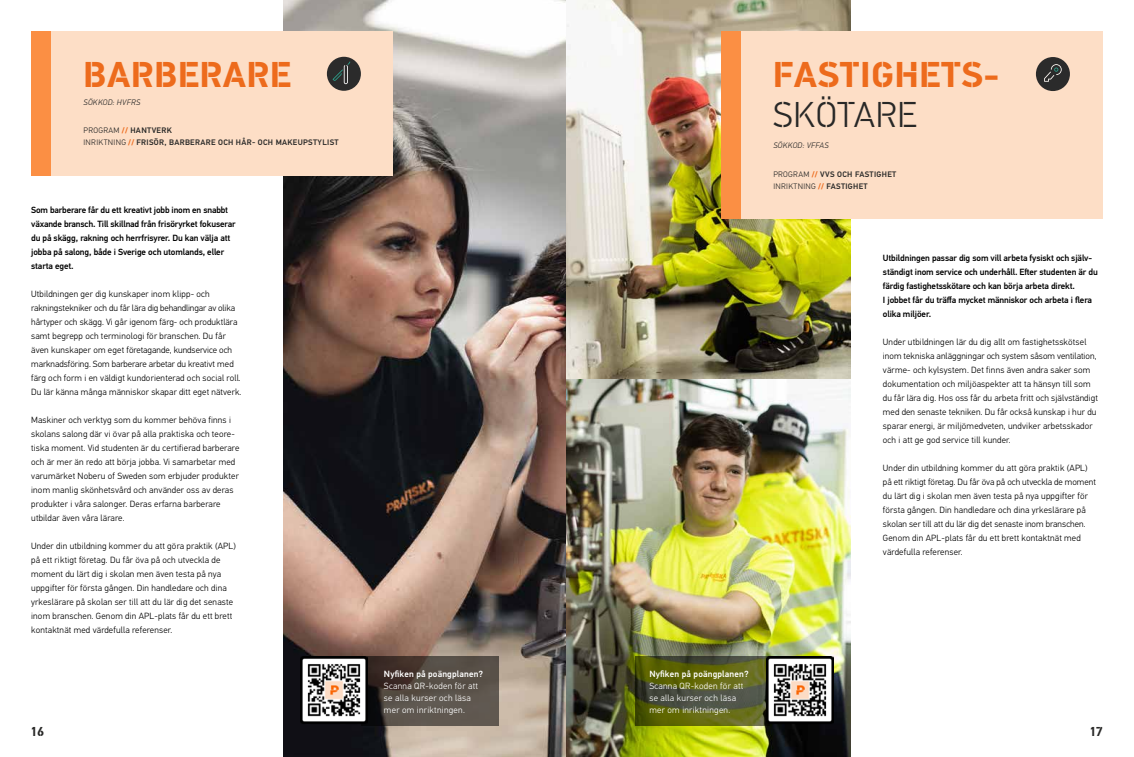
<style>
.page{position:relative;width:1134px;height:757px;background:#fff}
.page>*{position:absolute;margin:0;border:0;box-sizing:border-box;transform-origin:0 0}
.t1{font:700 36px "PFDIN Stencil";letter-spacing:.02em;color:#ed6b1c}
.t2{font:300 36px "PFDIN Stencil";letter-spacing:.02em;color:#282827}
.t3{font:700 13px "PFDIN Stencil";color:#282827}
.t4{font:300 9px/14px "PFDIN Text Pro";letter-spacing:.02em;color:#000}
.t5{font:500 9px/14px "PFDIN Text Pro";letter-spacing:-.01em;color:#000}
.t6{font:300 9px/12px "PFDIN Text Pro";letter-spacing:.03em;color:#fff}
.t7{font:500 9px "PFDIN Text Pro";letter-spacing:.015em;color:#fff}
.t8{font:500 8px/12px "PFDIN Text Pro";letter-spacing:.04em;color:#282827}
.t9{font:italic 300 8px "PFDIN Text Pro";letter-spacing:.04em;color:#282827}
.s1{font-weight:300}
.s2{font-family:"PFDIN Stencil";font-weight:700;color:#ed6b1c}
</style>
<div class="page">
<img style="left:283px;top:0;width:567px;height:757px">
<div style="left:51px;top:31px;width:342px;height:145px;background:#fddec6"></div>
<div style="left:31px;top:31px;width:20px;height:145px;background:#fb8f44"></div>
<div style="left:327px;top:57px;width:34px;height:34px;background:#2b2b2b;border-radius:50%"></div>
<svg style="left:332px;top:62px;width:18px;height:22px"></svg>
<svg style="left:367px;top:657px;width:132px;height:69px;background:#4f463f"></svg>
<img style="left:300px;top:657px;width:67px;height:69px">
<div style="left:741px;top:31px;width:362px;height:188px;background:#fddec6"></div>
<div style="left:721px;top:31px;width:20px;height:188px;background:#fb8f44"></div>
<div style="left:1036px;top:57px;width:34px;height:34px;background:#2b2b2b;border-radius:50%"></div>
<svg style="left:1044px;top:64px;width:18px;height:18px"></svg>
<svg style="left:635px;top:657px;width:132px;height:69px;background:#565b20"></svg>
<img style="left:767px;top:657px;width:66px;height:69px">
<h1 class="t1" style="left:83px;top:53px;width:209px">BARBERARE</h1>
<p class="t9" style="left:84px;top:97px;width:58px">SÖKKOD: HVFRS</p>
<p class="t8" style="left:84px;top:125px;width:257px"><span class="s1">PROGRAM</span> <span class="s2">//</span> HANTVERK<br><span class="s1">INRIKTNING</span> <span class="s2">//</span> FRISÖR, BARBERARE OCH HÅR- OCH MAKEUPSTYLIST</p>
<p class="t5" style="left:31px;top:203px;width:206px">Som barberare får du ett kreativt jobb inom en snabbt växande bransch. Till skillnad från frisöryrket fokuserar du på skägg, rakning och herrfrisyrer. Du kan välja att jobba på salong, både i Sverige och utomlands, eller starta eget.</p>
<p class="t4" style="left:31px;top:287px;width:212px">Utbildningen ger dig kunskaper inom klipp- och rakningstekniker och du får lära dig behandlingar av olika hårtyper och skägg. Vi går igenom färg- och produktlära samt begrepp och terminologi för branschen. Du får även kunskaper om eget företagande, kundservice och marknadsföring. Som barberare arbetar du kreativt med färg och form i en väldigt kundorienterad och social roll.<br>Du lär känna många människor skapar ditt eget nätverk.</p>
<p class="t4" style="left:31px;top:413px;width:210px">Maskiner och verktyg som du kommer behöva finns i skolans salong där vi övar på alla praktiska och teore&shy;tiska moment. Vid studenten är du certifierad barberare och är mer än redo att börja jobba. Vi samarbetar med varumärket Noberu of Sweden som erbjuder produkter inom manlig skönhetsvård och använder oss av deras produkter i våra salonger. Deras erfarna barberare utbildar även våra lärare.</p>
<p class="t4" style="left:31px;top:539px;width:206px">Under din utbildning kommer du att göra praktik (APL) på ett riktigt företag. Du får öva på och utveckla de moment du lärt dig i skolan men även testa på nya uppgifter för första gången. Din handledare och dina yrkeslärare på skolan ser till att du lär dig det senaste inom branschen. Genom din APL-plats får du ett brett kontaktnät med värdefulla referenser.</p>
<h2 class="t3" style="left:31px;top:723px;width:14px">16</h2>
<p class="t7" style="left:384px;top:668px;width:101px">Nyfiken på poängplanen?</p>
<p class="t6" style="left:384px;top:679px;width:95px">Scanna QR-koden för att se alla kurser och läsa mer om inriktningen.</p>
<h1 class="t1" style="left:773px;top:53px;width:228px">FASTIGHETS-</h1>
<h1 class="t2" style="left:773px;top:95px;width:145px">SKÖTARE</h1>
<p class="t9" style="left:773px;top:141px;width:57px">SÖKKOD: VFFAS</p>
<p class="t8" style="left:773px;top:168px;width:124px"><span class="s1">PROGRAM</span> <span class="s2">//</span> VVS OCH FASTIGHET<br><span class="s1">INRIKTNING</span> <span class="s2">//</span> FASTIGHET</p>
<p class="t5" style="left:883px;top:250px;width:216px">Utbildningen passar dig som vill arbeta fysiskt och själv&shy;ständigt inom service och underhåll. Efter studenten är du färdig fastighetsskötare och kan börja arbeta direkt.<br>I jobbet får du träffa mycket människor och arbeta i flera olika miljöer.</p>
<p class="t4" style="left:883px;top:335px;width:216px">Under utbildningen lär du dig allt om fastighetsskötsel inom tekniska anläggningar och system såsom ventilation, värme- och kylsystem. Det finns även andra saker som dokumentation och miljöaspekter att ta hänsyn till som du får lära dig. Hos oss får du arbeta fritt och självständigt med den senaste tekniken. Du får också kunskap i hur du sparar energi, är miljömedveten, undviker arbetsskador och i att ge god service till kunder.</p>
<p class="t4" style="left:883px;top:461px;width:214px">Under din utbildning kommer du att göra praktik (APL) på ett riktigt företag. Du får öva på och utveckla de moment du lärt dig i skolan men även testa på nya uppgifter för första gången. Din handledare och dina yrkeslärare på skolan ser till att du lär dig det senaste inom branschen.<br>Genom din APL-plats får du ett brett kontaktnät med värdefulla referenser.</p>
<p class="t7" style="left:649px;top:668px;width:101px">Nyfiken på poängplanen?</p>
<p class="t6" style="left:649px;top:679px;width:95px">Scanna QR-koden för att se alla kurser och läsa mer om inriktningen.</p>
<h2 class="t3" style="left:1090px;top:723px;width:14px">17</h2>
</div>
